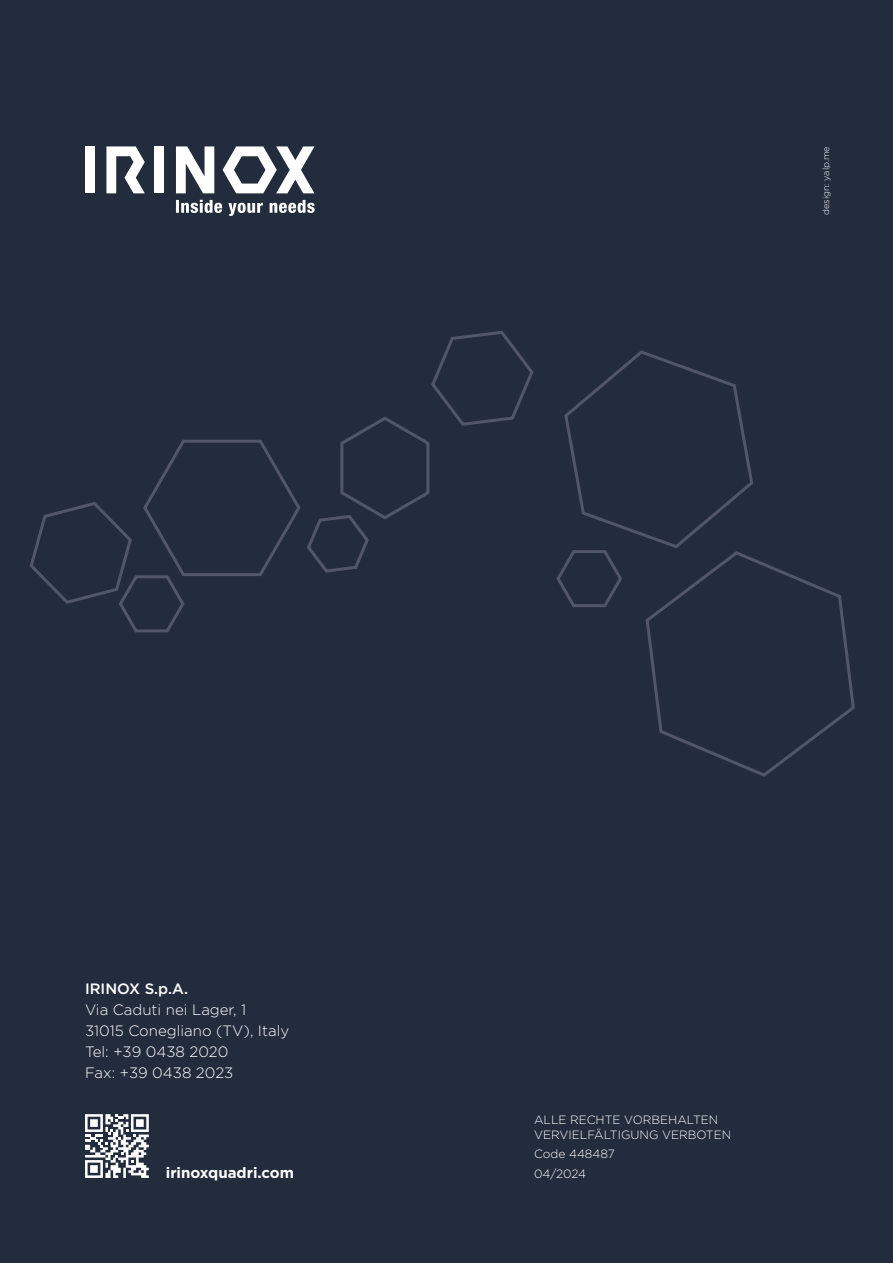
<style>
.page{position:relative;width:893px;height:1263px;background:#232c3d}
.page>*{position:absolute;margin:0;border:0;box-sizing:border-box;transform-origin:0 0}
.t1{font:300 15px/21px "Gotham";color:#fff}
.t2{font:700 15px "Gotham";color:#fff}
.t3{font:500 15px "Gotham";color:#fff}
.t4{font:300 12px/15.3px "Gotham";color:#fff}
.t5{font:300 9px "Gotham";color:#fff}
</style>
<div class="page">
<div style="left:85px;top:146px;width:10px;height:47px;background:#fff"></div>
<div style="left:154px;top:146px;width:9px;height:47px;background:#fff"></div>
<svg style="left:176px;top:146px;width:38px;height:47px"></svg>
<svg style="left:223px;top:146px;width:91px;height:47px"></svg>
<svg style="left:106px;top:146px;width:39px;height:47px"></svg>
<svg style="left:176px;top:200px;width:139px;height:16px"></svg>
<svg style="left:85px;top:1114px;width:64px;height:64px"></svg>
<svg style="left:645px;top:559px;width:210px;height:218px"></svg>
<svg style="left:556px;top:350px;width:199px;height:260px"></svg>
<svg style="left:30px;top:331px;width:504px;height:302px"></svg>
<p class="t5" style="left:820px;top:215px;width:70px;rotate:-90deg">design: yalp.me</p>
<p class="t3" style="left:85px;top:979px;width:105px">IRINOX S.p.A.</p>
<p class="t1" style="left:85px;top:999px;width:206px">Via Caduti nei Lager, 1<br>31015 Conegliano (TV), Italy<br>Tel: +39 0438 2020<br>Fax: +39 0438 2023</p>
<p class="t2" style="left:166px;top:1163px;width:130px">irinoxquadri.com</p>
<p class="t4" style="left:534px;top:1111px;width:199px">ALLE RECHTE VORBEHALTEN<br>VERVIELFÄLTIGUNG VERBOTEN</p>
<p class="t4" style="left:534px;top:1144px;width:82px;line-height:19.5px">Code 448487<br>04/2024</p>
</div>
